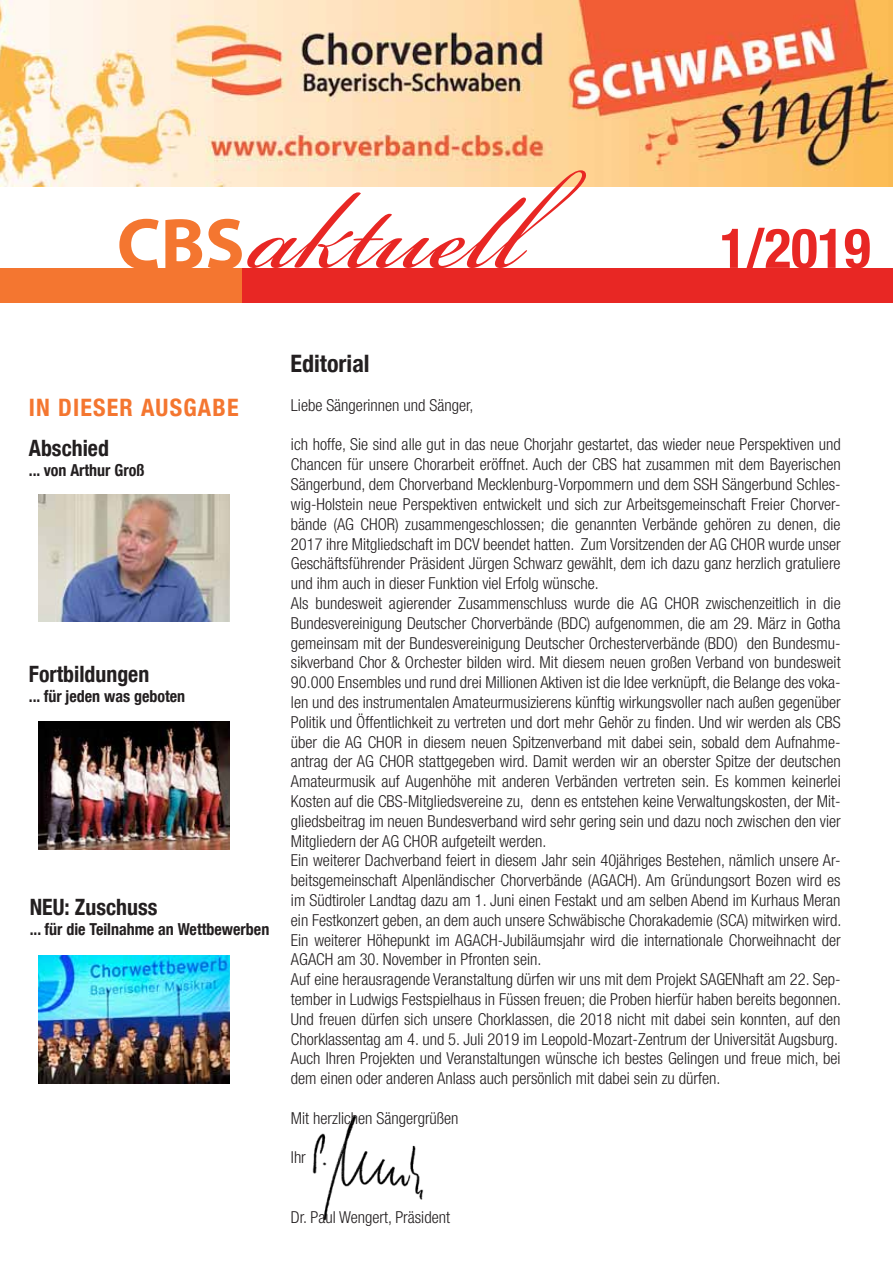
<style>
.page{position:relative;width:893px;height:1263px;background:#fff}
.page>*{position:absolute;margin:0;border:0;box-sizing:border-box;transform-origin:0 0}
.t1{font:169.8px "Bickham Script Pro";color:#e82724}
.t2{font:700 73.5px "Myriad Pro";color:#f47630}
.t3{font:700 condensed 55.2px "Helvetica Neue";color:#e82724}
.t4{font:700 condensed 24px "Helvetica Neue LT Com";letter-spacing:.05em;color:#f47630}
.t5{font:700 condensed 24px "Helvetica Neue LT Com";color:#231f20}
.t6{font:700 condensed 22.5px "Helvetica Neue LT Com";color:#231f20}
.t7{font:300 condensed 16.5px/19.8px "Helvetica Neue LT Com";color:#231f20}
.t8{font:700 condensed 16.5px "Helvetica Neue LT Com";color:#231f20}
</style>
<div class="page">
<img style="left:312px;top:1115px;width:112px;height:106px">
<img style="left:0;top:0;width:893px;height:187px">
<div style="left:0;top:268px;width:242px;height:34px;background:#f47630"></div>
<div style="left:242px;top:268px;width:651px;height:34px;background:#e82724"></div>
<img style="left:38px;top:956px;width:192px;height:127px">
<img style="left:38px;top:722px;width:192px;height:127px">
<img style="left:38px;top:494px;width:192px;height:128px">
<h1 class="t1" style="left:251px;top:109px;width:339px">aktuell</h1>
<h2 class="t2" style="left:117px;top:196px;width:129px">CBS</h2>
<h3 class="t5" style="left:291px;top:349px;width:80px">Editorial</h3>
<h3 class="t3" style="left:720px;top:202px;width:152px">1/2019</h3>
<h3 class="t4" style="left:29px;top:393px;width:211px">IN DIESER AUSGABE</h3>
<p class="t7" style="left:291px;top:395px;width:184px">Liebe Sängerinnen und Sänger,</p>
<p class="t7" style="left:291px;top:435px;width:552px">ich hoffe, Sie sind alle gut in das neue Chorjahr gestartet, das wieder neue Perspektiven und Chancen für unsere Chorarbeit eröffnet. Auch der CBS hat zusammen mit dem Bayerischen Sängerbund, dem Chorverband Mecklenburg-Vorpommern und dem SSH Sängerbund Schles&shy;wig-Holstein neue Perspektiven entwickelt und sich zur Arbeitsgemeinschaft Freier Chorver&shy;bände (AG CHOR) zusammengeschlossen; die genannten Verbände gehören zu denen, die 2017 ihre Mitgliedschaft im DCV beendet hatten. Zum Vorsitzenden der AG CHOR wurde unser Geschäftsführender Präsident Jürgen Schwarz gewählt, dem ich dazu ganz herzlich gratuliere und ihm auch in dieser Funktion viel Erfolg wünsche.<br>Als bundesweit agierender Zusammenschluss wurde die AG CHOR zwischenzeitlich in die Bundesvereinigung Deutscher Chorverbände (BDC) aufgenommen, die am 29. März in Gotha gemeinsam mit der Bundesvereinigung Deutscher Orchesterverbände (BDO) den Bundesmu&shy;sikverband Chor &amp; Orchester bilden wird. Mit diesem neuen großen Verband von bundesweit 90.000 Ensembles und rund drei Millionen Aktiven ist die Idee verknüpft, die Belange des voka&shy;len und des instrumentalen Amateurmusizierens künftig wirkungsvoller nach außen gegenüber Politik und Öffentlichkeit zu vertreten und dort mehr Gehör zu finden. Und wir werden als CBS über die AG CHOR in diesem neuen Spitzenverband mit dabei sein, sobald dem Aufnahme&shy;antrag der AG CHOR stattgegeben wird. Damit werden wir an oberster Spitze der deutschen Amateurmusik auf Augenhöhe mit anderen Verbänden vertreten sein. Es kommen keinerlei Kosten auf die CBS-Mitgliedsvereine zu, denn es entstehen keine Verwaltungskosten, der Mit&shy;gliedsbeitrag im neuen Bundesverband wird sehr gering sein und dazu noch zwischen den vier Mitgliedern der AG CHOR aufgeteilt werden.<br>Ein weiterer Dachverband feiert in diesem Jahr sein 40jähriges Bestehen, nämlich unsere Ar&shy;beitsgemeinschaft Alpenländischer Chorverbände (AGACH). Am Gründungsort Bozen wird es im Südtiroler Landtag dazu am 1. Juni einen Festakt und am selben Abend im Kurhaus Meran ein Festkonzert geben, an dem auch unsere Schwäbische Chorakademie (SCA) mitwirken wird.<br>Ein weiterer Höhepunkt im AGACH-Jubiläumsjahr wird die internationale Chorweihnacht der AGACH am 30. November in Pfronten sein.<br>Auf eine herausragende Veranstaltung dürfen wir uns mit dem Projekt SAGENhaft am 22. Sep&shy;tember in Ludwigs Festspielhaus in Füssen freuen; die Proben hierfür haben bereits begonnen.<br>Und freuen dürfen sich unsere Chorklassen, die 2018 nicht mit dabei sein konnten, auf den Chorklassentag am 4. und 5. Juli 2019 im Leopold-Mozart-Zentrum der Universität Augsburg.<br>Auch Ihren Projekten und Veranstaltungen wünsche ich bestes Gelingen und freue mich, bei dem einen oder anderen Anlass auch persönlich mit dabei sein zu dürfen.</p>
<p class="t7" style="left:291px;top:1108px;width:169px">Mit herzlichen Sängergrüßen</p>
<p class="t7" style="left:291px;top:1147px;width:16px">Ihr</p>
<h3 class="t6" style="left:29px;top:435px;width:82px">Abschied</h3>
<p class="t8" style="left:29px;top:460px;width:117px">... von Arthur Groß</p>
<h3 class="t6" style="left:29px;top:660px;width:122px">Fortbildungen</h3>
<p class="t8" style="left:29px;top:686px;width:158px">... für jeden was geboten</p>
<h3 class="t6" style="left:30px;top:894px;width:129px">NEU: Zuschuss</h3>
<p class="t8" style="left:30px;top:919px;width:241px">... für die Teilnahme an Wettbewerben</p>
<p class="t7" style="left:291px;top:1207px;width:161px">Dr. Paul Wengert, Präsident</p>
</div>
